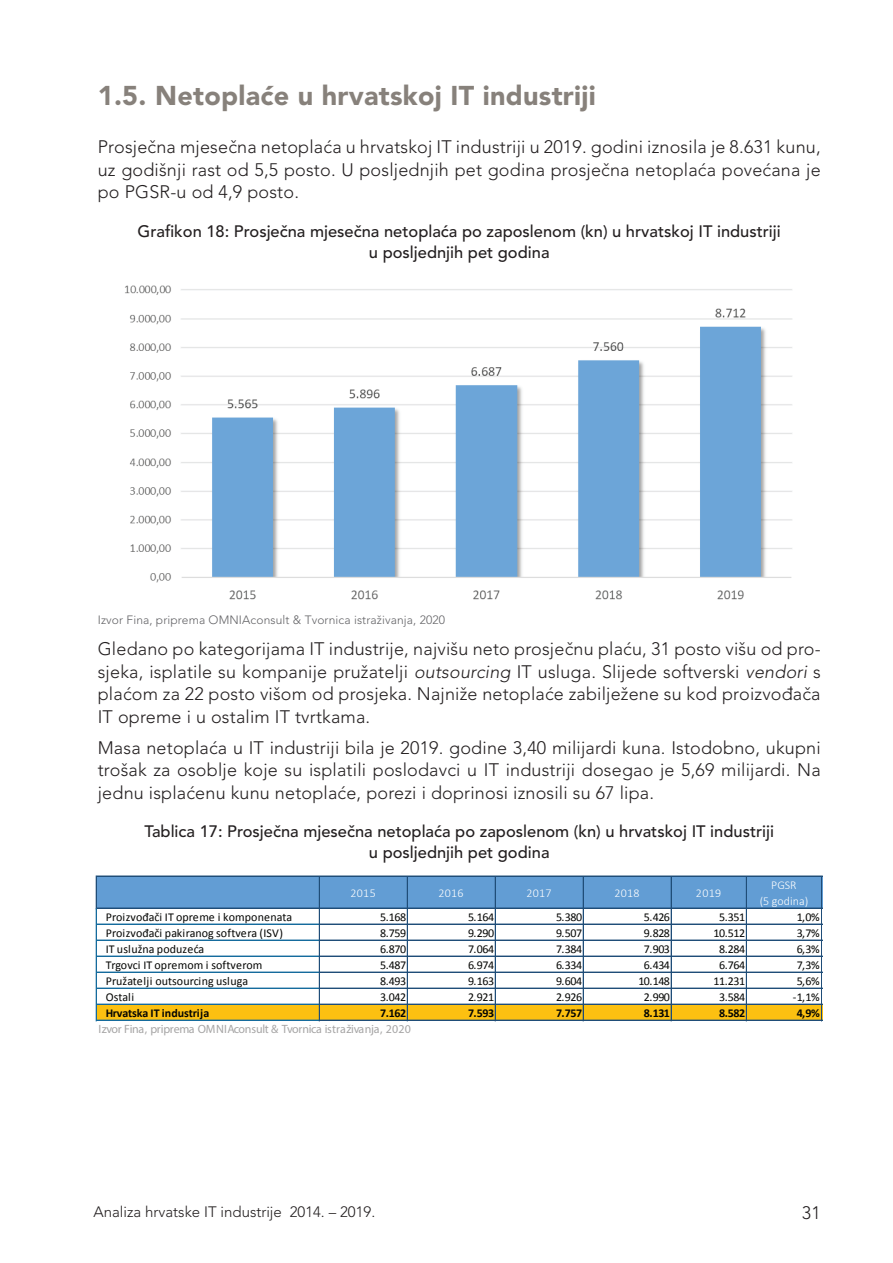
<style>
.page{position:relative;width:893px;height:1263px;background:#fff}
.page>*{position:absolute;margin:0;border:0;box-sizing:border-box;transform-origin:0 0}
.t1{font:900 27px "Avenir LT Pro";letter-spacing:.01em;color:#87817b}
.t2{font:300 18px/22.5px "Avenir LT Pro";letter-spacing:.01em;color:#231f20;text-align:justify}
.t3{font:500 16.5px/21px "Avenir LT Pro";color:#231f20;text-align:center}
.t4{font:300 15px "Avenir LT Pro";color:#231f20}
.t5{font:12px "Calibri";letter-spacing:-.005em;color:#040503}
.t6{font:12px "Myriad Pro";letter-spacing:-.02em;color:#a6a5a5}
.t7{font:300 12px "Avenir LT Pro";letter-spacing:.01em;color:#636366}
.t8{font:700 12px "Calibri";letter-spacing:-.02em;color:#040503}
.t9{font:300 12px/16px "Calibri";letter-spacing:.025em;color:#fff;text-align:center}
.s1{font-style:italic}
</style>
<div class="page">
<img style="left:125px;top:285px;width:667px;height:315px">
<div style="left:97px;top:877px;width:725px;height:32px;background:#629dd4"></div>
<div style="left:97px;top:1004px;width:725px;height:17px;background:#fcc011"></div>
<hr style="left:96px;top:876px;width:1px;height:33px;background:#1f4d78">
<hr style="left:97px;top:924px;width:222px;height:1px;background:#156b9d">
<hr style="left:97px;top:940px;width:222px;height:1px;background:#156b9d">
<hr style="left:97px;top:956px;width:222px;height:1px;background:#156b9d">
<hr style="left:97px;top:972px;width:222px;height:1px;background:#156b9d">
<hr style="left:97px;top:988px;width:222px;height:1px;background:#156b9d">
<hr style="left:97px;top:1004px;width:222px;height:1px;background:#156b9d">
<hr style="left:97px;top:1020px;width:222px;height:1px;background:#156b9d">
<hr style="left:96px;top:909px;width:1px;height:112px;background:#156b9d">
<hr style="left:319px;top:877px;width:1px;height:144px;background:#1f4d78">
<hr style="left:407px;top:877px;width:1px;height:144px;background:#1f4d78">
<hr style="left:495px;top:877px;width:1px;height:144px;background:#1f4d78">
<hr style="left:583px;top:877px;width:1px;height:144px;background:#1f4d78">
<hr style="left:671px;top:877px;width:1px;height:144px;background:#1f4d78">
<hr style="left:746px;top:877px;width:1px;height:144px;background:#1f4d78">
<hr style="left:821px;top:877px;width:1px;height:144px;background:#1f4d78">
<hr style="left:97px;top:876px;width:725px;height:1px;background:#1f4d78">
<hr style="left:97px;top:908px;width:725px;height:1px;background:#1f4d78">
<hr style="left:320px;top:924px;width:502px;height:1px;background:#1f4d78">
<hr style="left:320px;top:940px;width:502px;height:1px;background:#1f4d78">
<hr style="left:320px;top:956px;width:502px;height:1px;background:#1f4d78">
<hr style="left:320px;top:972px;width:502px;height:1px;background:#1f4d78">
<hr style="left:320px;top:988px;width:502px;height:1px;background:#1f4d78">
<hr style="left:320px;top:1004px;width:502px;height:1px;background:#1f4d78">
<hr style="left:320px;top:1020px;width:502px;height:1px;background:#1f4d78">
<h1 class="t1" style="left:98px;top:80px;width:499px">1.5. Netoplaće u hrvatskoj IT industriji</h1>
<p class="t2" style="left:98px;top:136px;width:724px">Prosječna mjesečna netoplaća u hrvatskoj IT industriji u 2019. godini iznosila je 8.631 kunu, uz godišnji rast od 5,5 posto. U posljednjih pet godina prosječna netoplaća povećana je po PGSR-u od 4,9 posto.</p>
<p class="t3" style="left:138px;top:221px;width:645px">Grafikon 18: Prosječna mjesečna netoplaća po zaposlenom (kn) u hrvatskoj IT industriji u posljednjih pet godina</p>
<p class="t7" style="left:98px;top:613px;width:349px">Izvor Fina, priprema OMNIAconsult &amp; Tvornica istraživanja, 2020</p>
<p class="t2" style="left:98px;top:638px;width:724px">Gledano po kategorijama IT industrije, najvišu neto prosječnu plaću, 31 posto višu od pro&shy;sjeka, isplatile su kompanije pružatelji <span class="s1">outsourcing</span> IT usluga. Slijede softverski <span class="s1">vendori</span> s plaćom za 22 posto višom od prosjeka. Najniže netoplaće zabilježene su kod proizvođača IT opreme i u ostalim IT tvrtkama.</p>
<p class="t2" style="left:98px;top:736px;width:724px">Masa netoplaća u IT industriji bila je 2019. godine 3,40 milijardi kuna. Istodobno, ukupni trošak za osoblje koje su isplatili poslodavci u IT industriji dosegao je 5,69 milijardi. Na jednu isplaćenu kunu netoplaće, porezi i doprinosi iznosili su 67 lipa.</p>
<p class="t3" style="left:144px;top:821px;width:631px">Tablica 17: Prosječna mjesečna netoplaća po zaposlenom (kn) u hrvatskoj IT industriji u posljednjih pet godina</p>
<p class="t9" style="left:350px;top:884px;width:27px">2015</p>
<p class="t9" style="left:438px;top:884px;width:27px">2016</p>
<p class="t9" style="left:526px;top:884px;width:27px">2017</p>
<p class="t9" style="left:614px;top:884px;width:27px">2018</p>
<p class="t9" style="left:696px;top:884px;width:27px">2019</p>
<p class="t9" style="left:760px;top:876px;width:50px">PGSR<br>(5 godina)</p>
<p class="t5" style="left:106px;top:910px;width:188px">Proizvođači IT opreme i komponenata</p>
<p class="t5" style="left:380px;top:910px;width:28px">5.168</p>
<p class="t5" style="left:468px;top:910px;width:28px">5.164</p>
<p class="t5" style="left:556px;top:910px;width:28px">5.380</p>
<p class="t5" style="left:644px;top:910px;width:28px">5.426</p>
<p class="t5" style="left:719px;top:910px;width:28px">5.351</p>
<p class="t5" style="left:797px;top:910px;width:24px">1,0%</p>
<p class="t5" style="left:106px;top:926px;width:179px">Proizvođači pakiranog softvera (ISV)</p>
<p class="t5" style="left:380px;top:926px;width:28px">8.759</p>
<p class="t5" style="left:468px;top:926px;width:28px">9.290</p>
<p class="t5" style="left:556px;top:926px;width:28px">9.507</p>
<p class="t5" style="left:644px;top:926px;width:28px">9.828</p>
<p class="t5" style="left:713px;top:926px;width:33px">10.512</p>
<p class="t5" style="left:797px;top:926px;width:24px">3,7%</p>
<p class="t5" style="left:106px;top:942px;width:100px">IT uslužna poduzeća</p>
<p class="t5" style="left:380px;top:942px;width:28px">6.870</p>
<p class="t5" style="left:468px;top:942px;width:28px">7.064</p>
<p class="t5" style="left:556px;top:942px;width:28px">7.384</p>
<p class="t5" style="left:644px;top:942px;width:28px">7.903</p>
<p class="t5" style="left:719px;top:942px;width:28px">8.284</p>
<p class="t5" style="left:797px;top:942px;width:24px">6,3%</p>
<p class="t5" style="left:106px;top:958px;width:158px">Trgovci IT opremom i softverom</p>
<p class="t5" style="left:380px;top:958px;width:28px">5.487</p>
<p class="t5" style="left:468px;top:958px;width:28px">6.974</p>
<p class="t5" style="left:556px;top:958px;width:28px">6.334</p>
<p class="t5" style="left:644px;top:958px;width:28px">6.434</p>
<p class="t5" style="left:719px;top:958px;width:28px">6.764</p>
<p class="t5" style="left:797px;top:958px;width:24px">7,3%</p>
<p class="t5" style="left:106px;top:974px;width:144px">Pružatelji outsourcing usluga</p>
<p class="t5" style="left:380px;top:974px;width:28px">8.493</p>
<p class="t5" style="left:468px;top:974px;width:28px">9.163</p>
<p class="t5" style="left:556px;top:974px;width:28px">9.604</p>
<p class="t5" style="left:638px;top:974px;width:33px">10.148</p>
<p class="t5" style="left:713px;top:974px;width:33px">11.231</p>
<p class="t5" style="left:797px;top:974px;width:24px">5,6%</p>
<p class="t5" style="left:106px;top:990px;width:30px">Ostali</p>
<p class="t5" style="left:380px;top:990px;width:28px">3.042</p>
<p class="t5" style="left:468px;top:990px;width:28px">2.921</p>
<p class="t5" style="left:556px;top:990px;width:28px">2.926</p>
<p class="t5" style="left:644px;top:990px;width:28px">2.990</p>
<p class="t5" style="left:719px;top:990px;width:28px">3.584</p>
<p class="t5" style="left:793px;top:990px;width:28px">-1,1%</p>
<p class="t8" style="left:106px;top:1006px;width:105px">Hrvatska IT industrija</p>
<p class="t8" style="left:380px;top:1006px;width:28px">7.162</p>
<p class="t8" style="left:468px;top:1006px;width:28px">7.593</p>
<p class="t8" style="left:556px;top:1006px;width:28px">7.757</p>
<p class="t8" style="left:644px;top:1006px;width:28px">8.131</p>
<p class="t8" style="left:719px;top:1006px;width:28px">8.582</p>
<p class="t8" style="left:797px;top:1006px;width:25px">4,9%</p>
<p class="t6" style="left:99px;top:1022px;width:314px">Izvor Fina, priprema OMNIAconsult &amp; Tvornica istraživanja, 2020</p>
<p class="t4" style="left:94px;top:1203px;width:283px">Analiza hrvatske IT industrije 2014. – 2019.</p>
<p class="t2" style="left:802px;top:1202px;width:20px">31</p>
</div>
